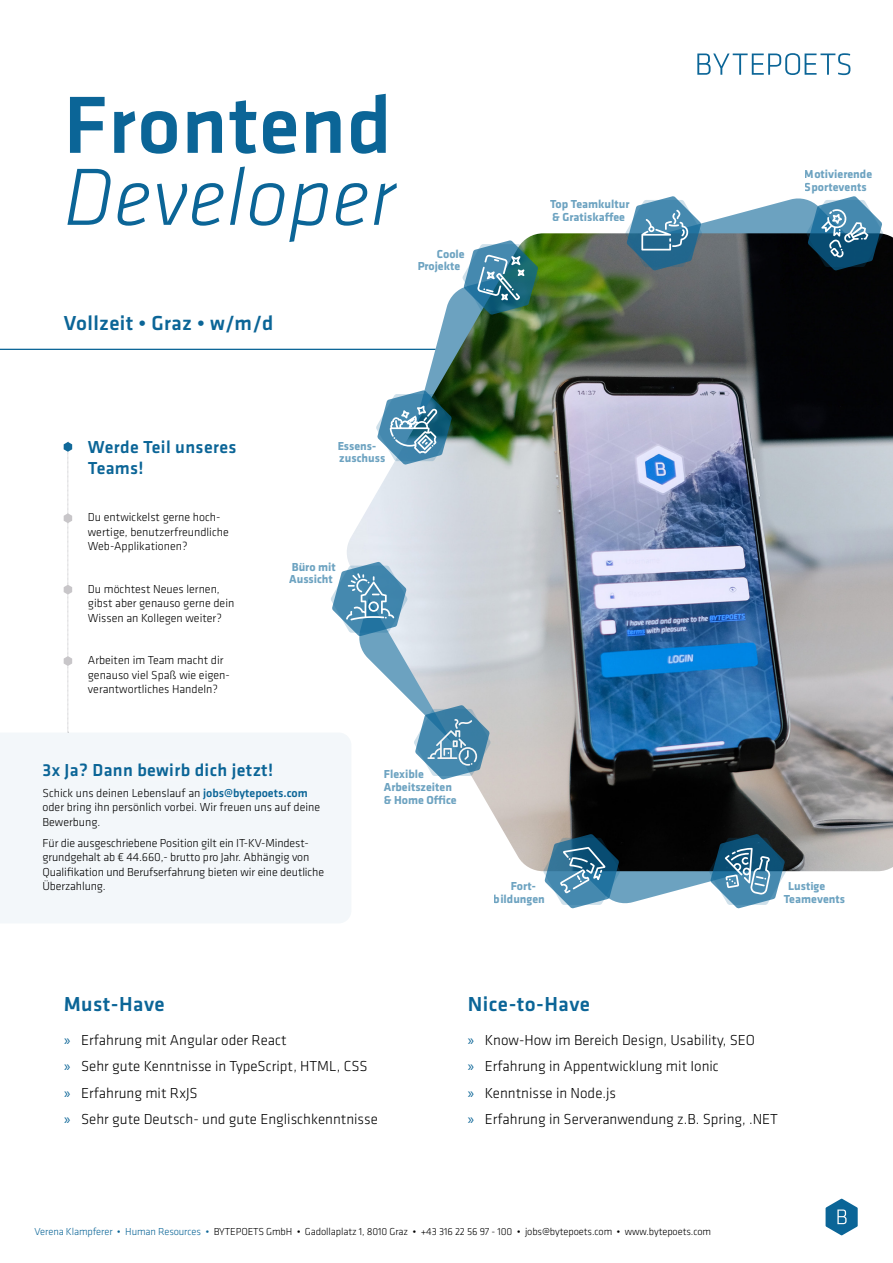
<style>
.page{position:relative;width:893px;height:1263px;background:#fff}
.page>*{position:absolute;margin:0;border:0;box-sizing:border-box;transform-origin:0 0}
.t1{font:italic 300 84px "Klavika";letter-spacing:.01em;color:#0b6597}
.t2{font:500 84px "Klavika";letter-spacing:.01em;color:#0b6597}
.t3{font:500 21px "Klavika";letter-spacing:.02em;color:#0b6597}
.t4{font:500 18px/21px "Klavika";letter-spacing:.02em;color:#0b6597}
.t5{font:300 15px/26.5px "Klavika";color:#000}
.t6{font:300 12px/14.4px "Klavika";color:#000}
.t7{font:700 12px/12.8px "Klavika";color:#0b6597}
.t8{font:300 10.5px "Klavika";letter-spacing:-.01em;color:#000}
.s1{font-weight:500;color:#0b6597}
.s2{font-family:"Myriad Pro";font-weight:400;color:#0b6597}
.s3{color:#0b6597}
</style>
<div class="page">
<svg style="left:541px;top:198px;width:339px;height:706px"></svg>
<div style="left:0;top:733px;width:351px;height:190px;background:#f3f7fa"></div>
<svg style="left:826px;top:1198px;width:32px;height:37px"></svg>
<hr style="left:0;top:349px;width:436px;height:1px;background:#0b6597">
<svg style="left:64px;top:512px;width:8px;height:214px"></svg>
<svg style="left:697px;top:53px;width:153px;height:22px"></svg>
<div style="left:9px;top:726px;width:298px;height:88px;background:#f3f7fa"></div>
<img style="left:347px;top:233px;width:546px;height:638px">
<svg style="left:463px;top:240px;width:76px;height:75px"></svg>
<svg style="left:709px;top:834px;width:77px;height:74px"></svg>
<svg style="left:625px;top:196px;width:77px;height:75px"></svg>
<svg style="left:331px;top:562px;width:76px;height:74px"></svg>
<svg style="left:807px;top:196px;width:76px;height:75px"></svg>
<svg style="left:543px;top:834px;width:77px;height:74px"></svg>
<svg style="left:414px;top:705px;width:77px;height:74px"></svg>
<svg style="left:376px;top:390px;width:77px;height:75px"></svg>
<h1 class="t2" style="left:64px;top:68px;width:329px">Frontend</h1>
<h1 class="t1" style="left:64px;top:146px;width:334px">Developer</h1>
<h2 class="t3" style="left:64px;top:309px;width:211px">Vollzeit • Graz • w/m/d</h2>
<p class="t7" style="left:417px;top:247px;width:49px;text-indent:20px">Coole<br>Projekte</p>
<p class="t7" style="left:550px;top:197px;width:81px">Top Teamkultur &amp; Gratiskaffee</p>
<h3 class="t4" style="left:88px;top:436px;width:150px">Werde Teil unseres<br>Teams!</h3>
<p class="t6" style="left:88px;top:510px;width:142px">Du entwickelst gerne hoch&shy;wertige, benutzerfreundliche<br>Web-Applikationen?</p>
<p class="t6" style="left:88px;top:581px;width:148px">Du möchtest Neues lernen, gibst aber genauso gerne dein<br>Wissen an Kollegen weiter?</p>
<p class="t6" style="left:88px;top:653px;width:143px">Arbeiten im Team macht dir genauso viel Spaß wie eigen&shy;verantwortliches Handeln?</p>
<p class="t7" style="left:338px;top:439px;width:49px">Essens&shy;zuschuss</p>
<p class="t7" style="left:289px;top:560px;width:48px">Büro mit<br>Aussicht</p>
<h3 class="t4" style="left:43px;top:759px;width:232px">3x Ja? Dann bewirb dich jetzt!</h3>
<p class="t6" style="left:43px;top:785px;width:279px">Schick uns deinen Lebenslauf an <span class="s1">jobs@bytepoets.com </span>oder bring ihn persönlich vorbei. Wir freuen uns auf deine<br>Bewerbung.</p>
<p class="t6" style="left:43px;top:836px;width:283px">Für die ausgeschriebene Position gilt ein IT-KV-Mindest&shy;grundgehalt ab € 44.660,- brutto pro Jahr. Abhängig von Qualifikation und Berufserfahrung bieten wir eine deutliche Überzahlung.</p>
<p class="t7" style="left:384px;top:767px;width:74px">Flexible<br>Arbeitszeiten &amp; Home Office</p>
<p class="t7" style="left:494px;top:879px;width:53px;text-indent:17px">Fort&shy;bildungen</p>
<h2 class="t3" style="left:64px;top:990px;width:102px">Must-Have</h2>
<h2 class="t3" style="left:468px;top:990px;width:124px">Nice-to-Have</h2>
<p class="t7" style="left:805px;top:168px;width:69px">Motivierende<br>Sportevents</p>
<p class="t7" style="left:784px;top:879px;width:63px;text-indent:4px">Lustige<br>Teamevents</p>
<p class="t5" style="left:64px;top:1026px;width:315px"><span class="s2">»</span> Erfahrung mit Angular oder React<br><span class="s2">»</span> Sehr gute Kenntnisse in TypeScript, HTML, CSS<br><span class="s2">»</span> Erfahrung mit RxJS<br><span class="s2">»</span> Sehr gute Deutsch- und gute Englischkenntnisse</p>
<p class="t5" style="left:468px;top:1026px;width:312px"><span class="s2">»</span> Know-How im Bereich Design, Usability, SEO<br><span class="s2">»</span> Erfahrung in Appentwicklung mit Ionic<br><span class="s2">»</span> Kenntnisse in Node.js<br><span class="s2">»</span> Erfahrung in Serveranwendung z.B. Spring, .NET</p>
<p class="t8" style="left:35px;top:1225px;width:678px"><span class="s3">Verena Klampferer • Human Resources •</span> BYTEPOETS GmbH • Gadollaplatz 1, 8010 Graz • +43 316 22 56 97 - 100 • jobs@bytepoets.com • www.bytepoets.com</p>
</div>
